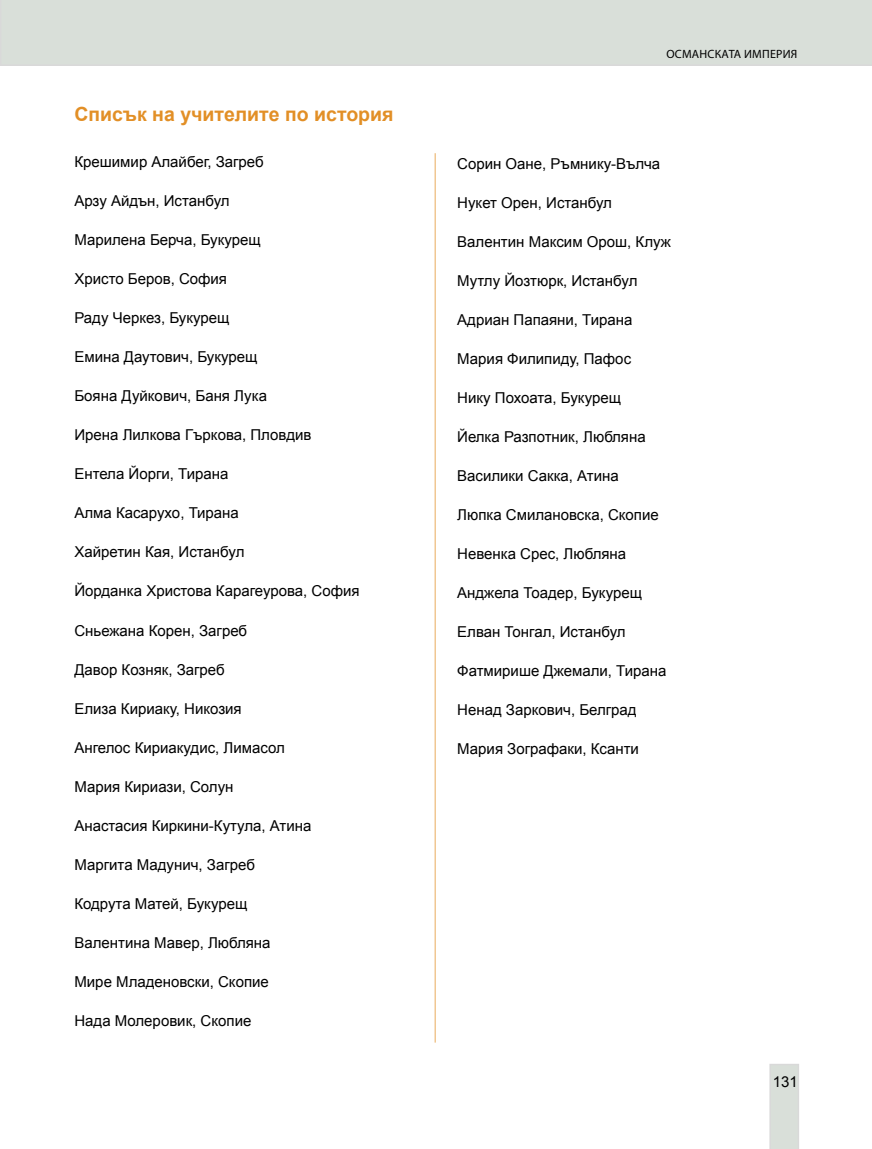
<style>
.page{position:relative;width:872px;height:1149px;background:#fff}
.page>*{position:absolute;margin:0;border:0;box-sizing:border-box;transform-origin:0 0}
.СЕКЦИЯ{font:700 19.5px "Arial";color:#e28f26}
.TEKST_1{font:15px "Arial";color:#000}
.t1{font:12px "Myriad Pro";letter-spacing:.02em;color:#000}
</style>
<div class="page">
<div style="left:0;top:0;width:872px;height:66px;background:#d9dfd9"></div>
<div style="left:769px;top:1064px;width:30px;height:84px;background:#d9dfd9"></div>
<hr style="left:434px;top:153px;width:2px;height:889px;background:#e28f26">
<p class="СЕКЦИЯ" style="left:74px;top:101px;width:321px">Списък на учителите по история</p>
<p class="TEKST_1" style="left:74px;top:152px;width:191px">Крешимир Алайбег, Загреб</p>
<p class="TEKST_1" style="left:74px;top:191px;width:157px">Арзу Айдън, Истанбул</p>
<p class="TEKST_1" style="left:74px;top:230px;width:188px">Марилена Берча, Букурещ</p>
<p class="TEKST_1" style="left:74px;top:269px;width:154px">Христо Беров, София</p>
<p class="TEKST_1" style="left:74px;top:308px;width:157px">Раду Черкез, Букурещ</p>
<p class="TEKST_1" style="left:74px;top:347px;width:184px">Емина Даутович, Букурещ</p>
<p class="TEKST_1" style="left:74px;top:386px;width:194px">Бояна Дуйкович, Баня Лука</p>
<p class="TEKST_1" style="left:74px;top:425px;width:238px">Ирена Лилкова Гъркова, Пловдив</p>
<p class="TEKST_1" style="left:74px;top:464px;width:155px">Ентела Йорги, Тирана</p>
<p class="TEKST_1" style="left:74px;top:503px;width:166px">Алма Касарухо, Тирана</p>
<p class="TEKST_1" style="left:74px;top:542px;width:171px">Хайретин Кая, Истанбул</p>
<p class="TEKST_1" style="left:74px;top:581px;width:287px">Йорданка Христова Карагеурова, София</p>
<p class="TEKST_1" style="left:74px;top:620px;width:174px">Сньежана Корен, Загреб</p>
<p class="TEKST_1" style="left:74px;top:659px;width:152px">Давор Козняк, Загреб</p>
<p class="TEKST_1" style="left:74px;top:698px;width:169px">Елиза Кириаку, Никозия</p>
<p class="TEKST_1" style="left:74px;top:737px;width:212px">Ангелос Кириакудис, Лимасол</p>
<p class="TEKST_1" style="left:74px;top:776px;width:160px">Мария Кириази, Солун</p>
<p class="TEKST_1" style="left:74px;top:815px;width:238px">Анастасия Киркини-Кутула, Атина</p>
<p class="TEKST_1" style="left:74px;top:854px;width:182px">Маргита Мадунич, Загреб</p>
<p class="TEKST_1" style="left:74px;top:893px;width:174px">Кодрута Матей, Букурещ</p>
<p class="TEKST_1" style="left:74px;top:932px;width:198px">Валентина Мавер, Любляна</p>
<p class="TEKST_1" style="left:74px;top:971px;width:196px">Мире Младеновски, Скопие</p>
<p class="TEKST_1" style="left:74px;top:1010px;width:178px">Нада Молеровик, Скопие</p>
<p class="t1" style="left:666px;top:46px;width:132px">ОСМАНСКАТА ИМПЕРИЯ</p>
<p class="TEKST_1" style="left:457px;top:154px;width:204px">Сорин Оане, Ръмнику-Вълча</p>
<p class="TEKST_1" style="left:457px;top:193px;width:156px">Нукет Орен, Истанбул</p>
<p class="TEKST_1" style="left:457px;top:232px;width:215px">Валентин Максим Орош, Клуж</p>
<p class="TEKST_1" style="left:457px;top:271px;width:182px">Мутлу Йозтюрк, Истанбул</p>
<p class="TEKST_1" style="left:457px;top:310px;width:177px">Адриан Папаяни, Тирана</p>
<p class="TEKST_1" style="left:457px;top:349px;width:175px">Мария Филипиду, Пафос</p>
<p class="TEKST_1" style="left:457px;top:388px;width:165px">Нику Похоата, Букурещ</p>
<p class="TEKST_1" style="left:457px;top:427px;width:190px">Йелка Разпотник, Любляна</p>
<p class="TEKST_1" style="left:457px;top:466px;width:163px">Василики Сакка, Атина</p>
<p class="TEKST_1" style="left:457px;top:505px;width:203px">Люпка Смилановска, Скопие</p>
<p class="TEKST_1" style="left:457px;top:544px;width:170px">Невенка Срес, Любляна</p>
<p class="TEKST_1" style="left:457px;top:583px;width:186px">Анджела Тоадер, Букурещ</p>
<p class="TEKST_1" style="left:457px;top:622px;width:170px">Елван Тонгал, Истанбул</p>
<p class="TEKST_1" style="left:457px;top:661px;width:211px">Фатмирише Джемали, Тирана</p>
<p class="TEKST_1" style="left:457px;top:700px;width:181px">Ненад Заркович, Белград</p>
<p class="TEKST_1" style="left:457px;top:739px;width:183px">Мария Зографаки, Ксанти</p>
<p class="TEKST_1" style="left:773px;top:1071px;width:27px">131</p>
</div>
